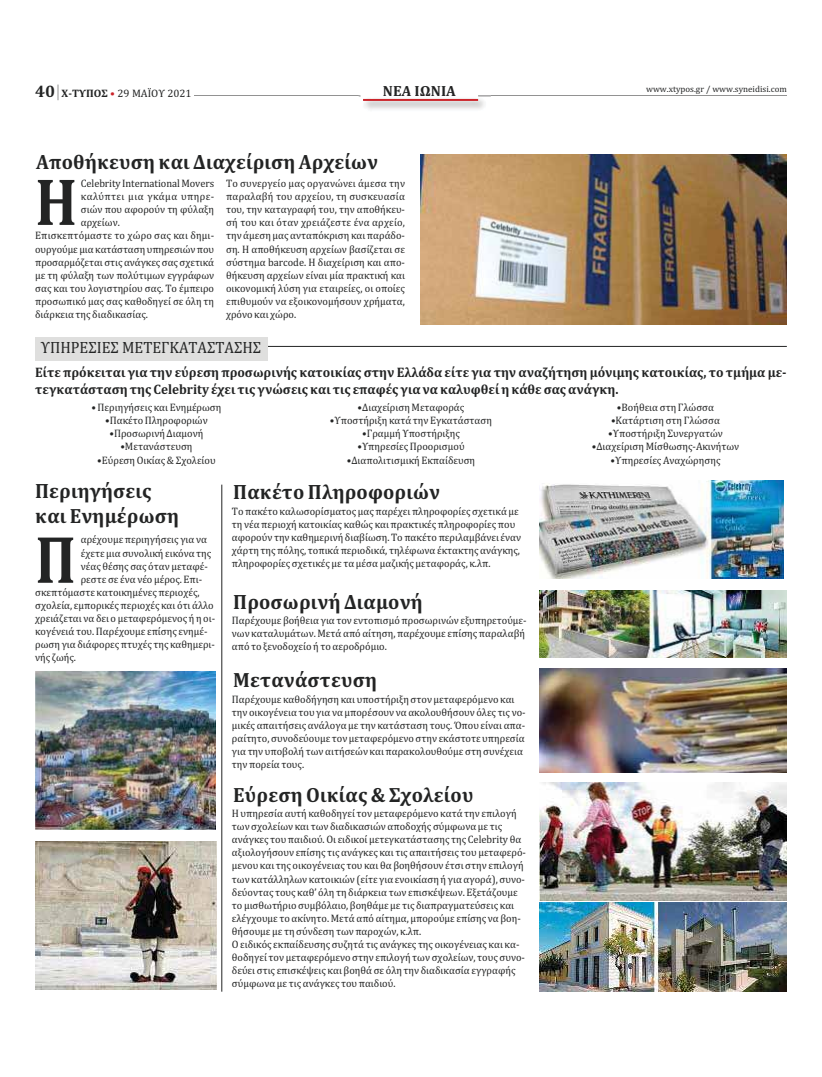
<style>
.page{position:relative;width:822px;height:1077px;background:#fff}
.page>*{position:absolute;margin:0;border:0;box-sizing:border-box;transform-origin:0 0}
.t1{font:700 67.5px "Cambria";color:#232424;scale:.86 1}
.t2{font:700 20.9px/25px "Cambria";letter-spacing:.01em;color:#232424;scale:.95 1}
.t3{font:16.5px "Cambria";color:#232424;scale:.92 1}
.t4{font:700 14.9px "Cambria";color:#262425}
.t5{font:700 13.9px/16.7px "Cambria";color:#232424;scale:.95 1}
.t6{font:10.9px/13.1px "Cambria";color:#232424;scale:.95 1}
.t7{font:10.9px "Cambria";letter-spacing:.04em;color:#232424;scale:.95 1}
.t8{font:10.9px "Cambria";color:#232424}
.t9{font:8.9px "Cambria";color:#232424}
.s1{font-weight:700;font-size:16.9px}
.s2{font-weight:700}
.s3{color:#cb242a}
</style>
<div class="page">
<hr style="left:194px;top:95px;width:593px;height:1px;background:#929292">
<img style="left:359px;top:95px;width:132px;height:15px">
<img style="left:361px;top:95px;width:117px;height:4px">
<svg style="left:384px;top:95px;width:72px;height:1px"></svg>
<hr style="left:363px;top:99px;width:115px;height:2px;background:#cb242a">
<svg style="left:58px;top:85px;width:1px;height:15px"></svg>
<img style="left:421px;top:154px;width:366px;height:170px">
<hr style="left:149px;top:346px;width:638px;height:1px;background:#232424">
<div style="left:35px;top:337px;width:233px;height:23px;background:#dfdfde"></div>
<img style="left:35px;top:671px;width:181px;height:159px">
<img style="left:35px;top:842px;width:181px;height:148px">
<img style="left:540px;top:481px;width:244px;height:97px">
<img style="left:540px;top:590px;width:247px;height:68px">
<img style="left:540px;top:668px;width:247px;height:105px">
<hr style="left:221px;top:485px;width:1px;height:507px;background:#232424">
<img style="left:540px;top:783px;width:246px;height:118px">
<img style="left:540px;top:903px;width:247px;height:89px">
<p class="t8" style="left:35px;top:89px;width:158px"><span class="s1">40</span> <span class="s2">Χ‑ΤΥΠΟΣ</span> <span class="s3">•</span> 29 MAΪΟΥ 2021</p>
<h3 class="t4" style="left:383px;top:86px;width:75px">ΝΕΑ ΙΩΝΙΑ</h3>
<p class="t9" style="left:646px;top:86px;width:142px">www.xtypos.gr / www.syneidisi.com</p>
<h2 class="t2" style="left:36px;top:152px;width:362px">Αποθήκευση και Διαχείριση Αρχείων</h2>
<p class="t6" style="left:81px;top:178px;width:142px">Celebrity International Movers</p>
<p class="t7" style="left:81px;top:192px;width:142px">καλύπτει μια γκάμα υπηρε‐</p>
<p class="t6" style="left:81px;top:204px;width:142px">σιών που αφορούν τη φύλαξη</p>
<p class="t6" style="left:81px;top:217px;width:43px">αρχείων.</p>
<p class="t6" style="left:35px;top:230px;width:190px">Επισκεπτόμαστε το χώρο σας και δημι‐</p>
<p class="t6" style="left:35px;top:243px;width:190px">ουργούμε μια κατάσταση υπηρεσιών που</p>
<p class="t6" style="left:35px;top:256px;width:190px">προσαρμόζεται στις ανάγκες σας σχετικά</p>
<p class="t6" style="left:35px;top:270px;width:190px">με τη φύλαξη των πολύτιμων εγγράφων</p>
<p class="t6" style="left:35px;top:283px;width:190px">σας και του λογιστηρίου σας. Το έμπειρο</p>
<p class="t6" style="left:35px;top:296px;width:190px">προσωπικό μας σας καθοδηγεί σε όλη τη</p>
<p class="t6" style="left:35px;top:309px;width:120px">διάρκεια της διαδικασίας.</p>
<h1 class="t1" style="left:35px;top:178px;width:50px">Η</h1>
<p class="t6" style="left:226px;top:178px;width:190px;text-align:justify">Το συνεργείο μας οργανώνει άμεσα την παραλαβή του αρχείου, τη συσκευασία του, την καταγραφή του, την αποθήκευ‐ σή του και όταν χρειάζεστε ένα αρχείο, την άμεση μας ανταπόκριση και παράδο‐ ση. Η αποθήκευση αρχείων βασίζεται σε σύστημα barcode. Η διαχείριση και απο‐ θήκευση αρχείων είναι μία πρακτική και οικονομική λύση για εταιρείες, οι οποίες επιθυμούν να εξοικονομήσουν χρήματα, χρόνο και χώρο.</p>
<h3 class="t3" style="left:41px;top:342px;width:241px">ΥΠΗΡΕΣΙΕΣ ΜΕΤΕΓΚΑΤΑΣΤΑΣΗΣ</h3>
<p class="t5" style="left:35px;top:365px;width:793px">Είτε πρόκειται για την εύρεση προσωρινής κατοικίας στην Ελλάδα είτε για την αναζήτηση μόνιμης κατοικίας, το τμήμα με‑ τεγκατάσταση της Celebrity έχει τις γνώσεις και τις επαφές για να καλυφθεί η κάθε σας ανάγκη.</p>
<p class="t6" style="left:91px;top:402px;width:138px">• Περιηγήσεις και Ενημέρωση</p>
<p class="t6" style="left:105px;top:415px;width:109px">•Πακέτο Πληροφοριών</p>
<p class="t6" style="left:110px;top:428px;width:100px">•Προσωρινή Διαμονή</p>
<p class="t6" style="left:120px;top:441px;width:78px">•Μετανάστευση</p>
<p class="t6" style="left:97px;top:454px;width:126px">•Εύρεση Οικίας &amp; Σχολείου</p>
<p class="t6" style="left:617px;top:402px;width:104px">•Βοήθεια στη Γλώσσα</p>
<p class="t6" style="left:611px;top:415px;width:116px">•Κατάρτιση στη Γλώσσα</p>
<p class="t6" style="left:608px;top:428px;width:122px">•Υποστήριξη Συνεργατών</p>
<p class="t6" style="left:592px;top:441px;width:157px">•Διαχείριση Μίσθωσης‐Ακινήτων</p>
<p class="t6" style="left:611px;top:454px;width:117px">•Υπηρεσίες Αναχώρησης</p>
<p class="t6" style="left:358px;top:402px;width:114px">•Διαχείριση Μεταφοράς</p>
<p class="t6" style="left:330px;top:415px;width:172px">•Υποστήριξη κατά την Εγκατάσταση</p>
<p class="t6" style="left:362px;top:428px;width:104px">•Γραμμή Υποστήριξης</p>
<p class="t6" style="left:357px;top:441px;width:114px">•Υπηρεσίες Προορισμού</p>
<p class="t6" style="left:347px;top:454px;width:137px">•Διαπολιτισμική Εκπαίδευση</p>
<h2 class="t2" style="left:35px;top:481px;width:153px">Περιηγήσεις και Ενημέρωση</h2>
<h2 class="t2" style="left:233px;top:482px;width:219px">Πακέτο Πληροφοριών</h2>
<p class="t6" style="left:232px;top:506px;width:306px">Το πακέτο καλωσορίσματος μας παρέχει πληροφορίες σχετικά με τη νέα περιοχή κατοικίας καθώς και πρακτικές πληροφορίες που αφορούν την καθημερινή διαβίωση. Το πακέτο περιλαμβάνει έναν χάρτη της πόλης, τοπικά περιοδικά, τηλέφωνα έκτακτης ανάγκης, πληροφορίες σχετικές με τα μέσα μαζικής μεταφοράς, κ.λπ.</p>
<p class="t6" style="left:81px;top:534px;width:134px">αρέχουμε περιηγήσεις για να</p>
<p class="t6" style="left:81px;top:547px;width:139px">έχετε μια συνολική εικόνα της</p>
<p class="t6" style="left:81px;top:560px;width:135px">νέας θέσης σας όταν μεταφέ‐</p>
<p class="t6" style="left:81px;top:574px;width:129px">ρεστε σε ένα νέο μέρος. Επι‐</p>
<p class="t6" style="left:35px;top:587px;width:175px">σκεπτόμαστε κατοικημένες περιοχές,</p>
<p class="t6" style="left:35px;top:600px;width:189px">σχολεία, εμπορικές περιοχές και ότι άλλο</p>
<p class="t6" style="left:35px;top:613px;width:191px">χρειάζεται να δει ο μεταφερόμενος ή η οι‐</p>
<p class="t6" style="left:35px;top:626px;width:183px">κογένειά του. Παρέχουμε επίσης ενημέ‐</p>
<p class="t6" style="left:35px;top:639px;width:191px">ρωση για διάφορες πτυχές της καθημερι‐</p>
<p class="t6" style="left:35px;top:652px;width:45px">νής ζωής.</p>
<h1 class="t1" style="left:35px;top:536px;width:49px">Π</h1>
<h2 class="t2" style="left:233px;top:591px;width:201px">Προσωρινή Διαμονή</h2>
<p class="t6" style="left:232px;top:615px;width:312px">Παρέχουμε βοήθεια για τον εντοπισμό προσωρινών εξυπηρετούμε‐ νων καταλυμάτων. Μετά από αίτηση, παρέχουμε επίσης παραλαβή από το ξενοδοχείο ή το αεροδρόμιο.</p>
<h2 class="t2" style="left:233px;top:670px;width:153px">Μετανάστευση</h2>
<p class="t6" style="left:232px;top:693px;width:311px">Παρέχουμε καθοδήγηση και υποστήριξη στον μεταφερόμενο και την οικογένεια του για να μπορέσουν να ακολουθήσουν όλες τις νο‐ μικές απαιτήσεις ανάλογα με την κατάσταση τους. Όπου είναι απα‐ ραίτητο, συνοδεύουμε τον μεταφερόμενο στην εκάστοτε υπηρεσία για την υποβολή των αιτήσεών και παρακολουθούμε στη συνέχεια την πορεία τους.</p>
<h2 class="t2" style="left:233px;top:784px;width:254px">Εύρεση Οικίας &amp; Σχολείου</h2>
<p class="t6" style="left:232px;top:808px;width:311px">Η υπηρεσία αυτή καθοδηγεί τον μεταφερόμενο κατά την επιλογή των σχολείων και των διαδικασιών αποδοχής σύμφωνα με τις ανάγκες του παιδιού. Οι ειδικοί μετεγκατάστασης της Celebrity θα αξιολογήσουν επίσης τις ανάγκες και τις απαιτήσεις του μεταφερό‐ μενου και της οικογένειας του και θα βοηθήσουν έτσι στην επιλογή των κατάλληλων κατοικιών (είτε για ενοικίαση ή για αγορά), συνο‐ δεύοντας τους καθ’ όλη τη διάρκεια των επισκέψεων. Εξετάζουμε το μισθωτήριο συμβόλαιο, βοηθάμε με τις διαπραγματεύσεις και ελέγχουμε το ακίνητο. Μετά από αίτημα, μπορούμε επίσης να βοη‐ θήσουμε με τη σύνδεση των παροχών, κ.λπ.<br>Ο ειδικός εκπαίδευσης συζητά τις ανάγκες της οικογένειας και κα‐ θοδηγεί τον μεταφερόμενο στην επιλογή των σχολείων, τους συνο‐ δεύει στις επισκέψεις και βοηθά σε όλη την διαδικασία εγγραφής σύμφωνα με τις ανάγκες του παιδιού.</p>
</div>
